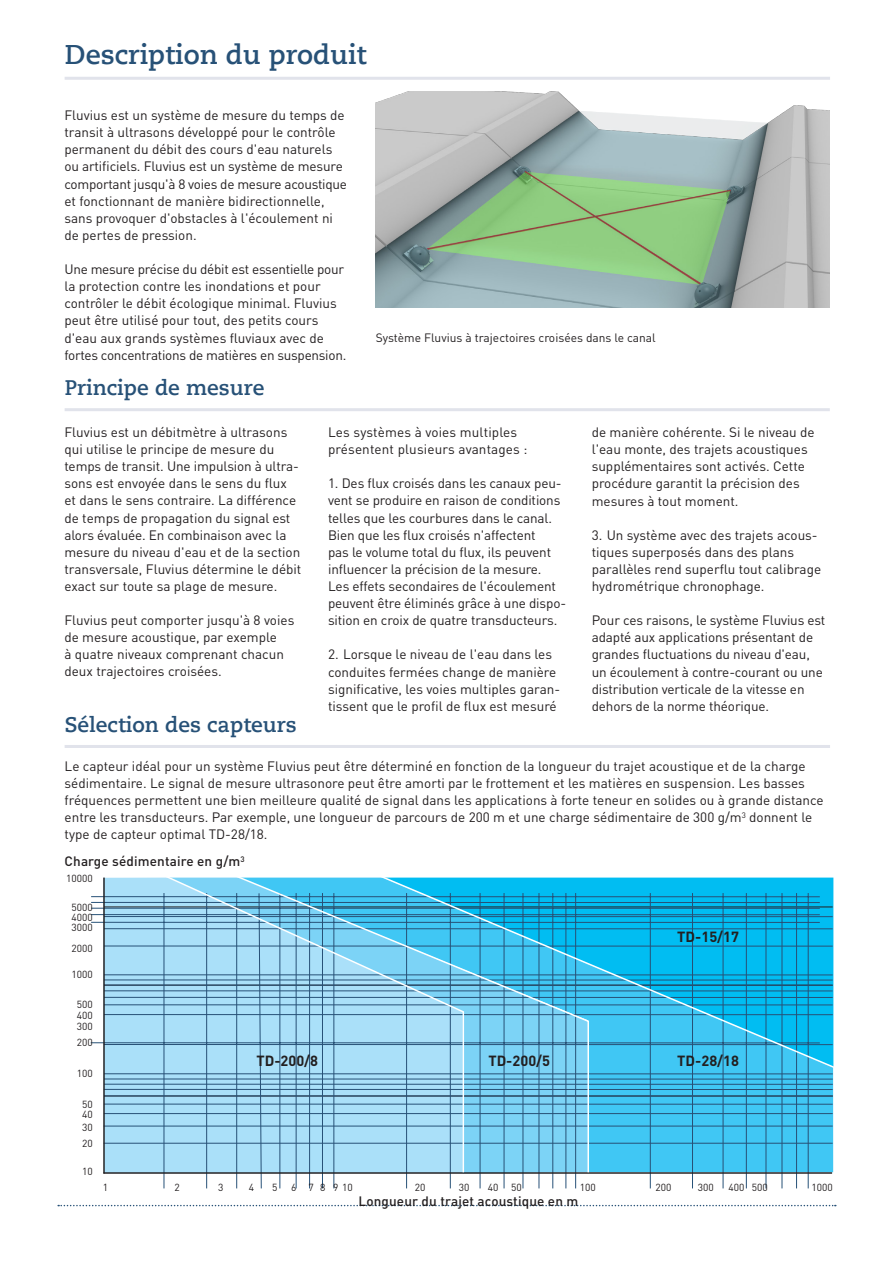
<style>
.page{position:relative;width:893px;height:1263px;background:#fff}
.page>*{position:absolute;margin:0;border:0;box-sizing:border-box;transform-origin:0 0}
.t1{font:700 27px "Caecilia Com 75";color:#275177}
.t2{font:700 21px "Caecilia Com 75";color:#275177}
.t3{font:700 14.55px "DIN Pro";color:#231f20}
.t4{font:13.5px/17.1px "DIN Pro";color:#231f20}
.t5{font:500 13.5px "DIN Pro";letter-spacing:.01em;color:#231f20}
.t6{font:12px "DIN Pro";color:#231f20}
.t7{font:10.2px/10.2px "DIN Pro";color:#231f20}
</style>
<div class="page">
<img style="left:376px;top:92px;width:454px;height:216px">
<svg style="left:58px;top:1205px;width:778px;height:1px"></svg>
<hr style="left:65px;top:745px;width:765px;height:3px;background:#e1e3eb">
<hr style="left:104px;top:1143px;width:729px;height:1px;background:#275177">
<hr style="left:104px;top:1126px;width:729px;height:1px;background:#275177">
<hr style="left:104px;top:1113px;width:729px;height:1px;background:#275177">
<hr style="left:104px;top:1104px;width:729px;height:1px;background:#275177">
<hr style="left:104px;top:1073px;width:729px;height:1px;background:#275177">
<hr style="left:104px;top:1079px;width:729px;height:1px;background:#275177">
<hr style="left:104px;top:1084px;width:729px;height:1px;background:#275177">
<hr style="left:104px;top:1096px;width:729px;height:1px;background:#275177">
<hr style="left:104px;top:1089px;width:729px;height:1px;background:#275177">
<svg style="left:90px;top:893px;width:730px;height:296px"></svg>
<hr style="left:103px;top:877px;width:2px;height:296px;background:#231f20">
<hr style="left:103px;top:1172px;width:729px;height:2px;background:#231f20">
<svg style="left:163px;top:877px;width:69px;height:297px;background:#98cde7"></svg>
<svg style="left:232px;top:877px;width:358px;height:297px;background:#86c3e1"></svg>
<svg style="left:376px;top:877px;width:458px;height:195px;background:#35b7e3"></svg>
<hr style="left:65px;top:77px;width:765px;height:3px;background:#e1e3eb">
<hr style="left:65px;top:408px;width:765px;height:3px;background:#e1e3eb">
<h1 class="t1" style="left:65px;top:36px;width:303px">Description du produit</h1>
<p class="t4" style="left:64px;top:106px;width:284px">Fluvius est un système de mesure du temps de transit à ultrasons développé pour le contrôle permanent du débit des cours d'eau naturels ou artificiels. Fluvius est un système de mesure comportant jusqu'à 8 voies de mesure acoustique et fonctionnant de manière bidirectionnelle, sans provoquer d'obstacles à l'écoulement ni de pertes de pression.</p>
<p class="t4" style="left:64px;top:260px;width:283px">Une mesure précise du débit est essentielle pour la protection contre les inondations et pour contrôler le débit écologique minimal. Fluvius peut être utilisé pour tout, des petits cours d'eau aux grands systèmes fluviaux avec de fortes concentrations de matières en suspension.</p>
<h2 class="t2" style="left:65px;top:374px;width:201px">Principe de mesure</h2>
<p class="t6" style="left:376px;top:330px;width:282px">Système Fluvius à trajectoires croisées dans le canal</p>
<p class="t4" style="left:64px;top:423px;width:239px">Fluvius est un débitmètre à ultrasons qui utilise le principe de mesure du temps de transit. Une impulsion à ultra&shy;sons est envoyée dans le sens du flux et dans le sens contraire. La différence de temps de propagation du signal est alors évaluée. En combinaison avec la mesure du niveau d'eau et de la section transversale, Fluvius détermine le débit exact sur toute sa plage de mesure.</p>
<p class="t4" style="left:64px;top:611px;width:231px">Fluvius peut comporter jusqu'à 8 voies de mesure acoustique, par exemple<br>à quatre niveaux comprenant chacun deux trajectoires croisées.</p>
<p class="t4" style="left:328px;top:423px;width:201px">Les systèmes à voies multiples présentent plusieurs avantages :</p>
<p class="t4" style="left:328px;top:474px;width:240px">1. Des flux croisés dans les canaux peu&shy;vent se produire en raison de conditions telles que les courbures dans le canal.<br>Bien que les flux croisés n'affectent<br>pas le volume total du flux, ils peuvent influencer la précision de la mesure.<br>Les effets secondaires de l'écoulement peuvent être éliminés grâce à une dispo&shy;sition en croix de quatre transducteurs.</p>
<p class="t4" style="left:328px;top:645px;width:234px">2. Lorsque le niveau de l'eau dans les conduites fermées change de manière significative, les voies multiples garan&shy;tissent que le profil de flux est mesuré</p>
<p class="t4" style="left:592px;top:423px;width:225px">de manière cohérente. Si le niveau de l'eau monte, des trajets acoustiques supplémentaires sont activés. Cette procédure garantit la précision des mesures à tout moment.</p>
<p class="t4" style="left:592px;top:526px;width:231px">3. Un système avec des trajets acous&shy;tiques superposés dans des plans parallèles rend superflu tout calibrage hydrométrique chronophage.</p>
<p class="t4" style="left:592px;top:611px;width:235px">Pour ces raisons, le système Fluvius est adapté aux applications présentant de grandes fluctuations du niveau d'eau, un écoulement à contre-courant ou une distribution verticale de la vitesse en dehors de la norme théorique.</p>
<h2 class="t2" style="left:65px;top:710px;width:233px">Sélection des capteurs</h2>
<p class="t4" style="left:65px;top:757px;width:760px">Le capteur idéal pour un système Fluvius peut être déterminé en fonction de la longueur du trajet acoustique et de la charge sédimentaire. Le signal de mesure ultrasonore peut être amorti par le frottement et les matières en suspension. Les basses fréquences permettent une bien meilleure qualité de signal dans les applications à forte teneur en solides ou à grande distance entre les transducteurs. Par exemple, une longueur de parcours de 200 m et une charge sédimentaire de 300 g/m<sup>3</sup> donnent le type de capteur optimal TD-28/18.</p>
<p class="t5" style="left:65px;top:852px;width:182px">Charge sédimentaire en g/m<sup>3</sup></p>
<p class="t7" style="left:66px;top:872px;width:28px">10000</p>
<p class="t7" style="left:71px;top:901px;width:23px;text-align:justify">5000<br>4000<br>3000</p>
<p class="t7" style="left:71px;top:942px;width:23px">2000</p>
<p class="t7" style="left:71px;top:969px;width:23px">1000</p>
<p class="t7" style="left:77px;top:999px;width:17px">500<br>400</p>
<p class="t7" style="left:77px;top:1018px;width:17px;line-height:16px">300<br>200</p>
<p class="t7" style="left:77px;top:1068px;width:17px">100</p>
<p class="t7" style="left:82px;top:1098px;width:12px">50<br>40</p>
<p class="t7" style="left:82px;top:1119px;width:12px;line-height:16px">30<br>20</p>
<p class="t7" style="left:82px;top:1165px;width:12px">10</p>
<p class="t3" style="left:677px;top:927px;width:63px">TD-15/17</p>
<p class="t3" style="left:256px;top:1051px;width:63px">TD-200/8</p>
<p class="t3" style="left:488px;top:1050px;width:63px">TD-200/5</p>
<p class="t3" style="left:677px;top:1051px;width:63px">TD-28/18</p>
<p class="t7" style="left:103px;top:1181px;width:7px">1</p>
<p class="t7" style="left:174px;top:1181px;width:7px">2</p>
<p class="t7" style="left:218px;top:1181px;width:7px">3</p>
<p class="t7" style="left:249px;top:1181px;width:7px">4</p>
<p class="t7" style="left:272px;top:1181px;width:7px">5</p>
<p class="t7" style="left:291px;top:1181px;width:63px">6 78 910</p>
<p class="t7" style="left:415px;top:1181px;width:12px">20</p>
<p class="t7" style="left:459px;top:1181px;width:12px">30</p>
<p class="t7" style="left:488px;top:1181px;width:35px">40 50</p>
<p class="t7" style="left:580px;top:1181px;width:17px">100</p>
<p class="t7" style="left:655px;top:1181px;width:17px">200</p>
<p class="t7" style="left:698px;top:1181px;width:17px">300</p>
<p class="t7" style="left:728px;top:1181px;width:41px">400 500</p>
<p class="t7" style="left:811px;top:1181px;width:23px">1000</p>
<p class="t5" style="left:359px;top:1192px;width:221px">Longueur du trajet acoustique en m</p>
</div>
